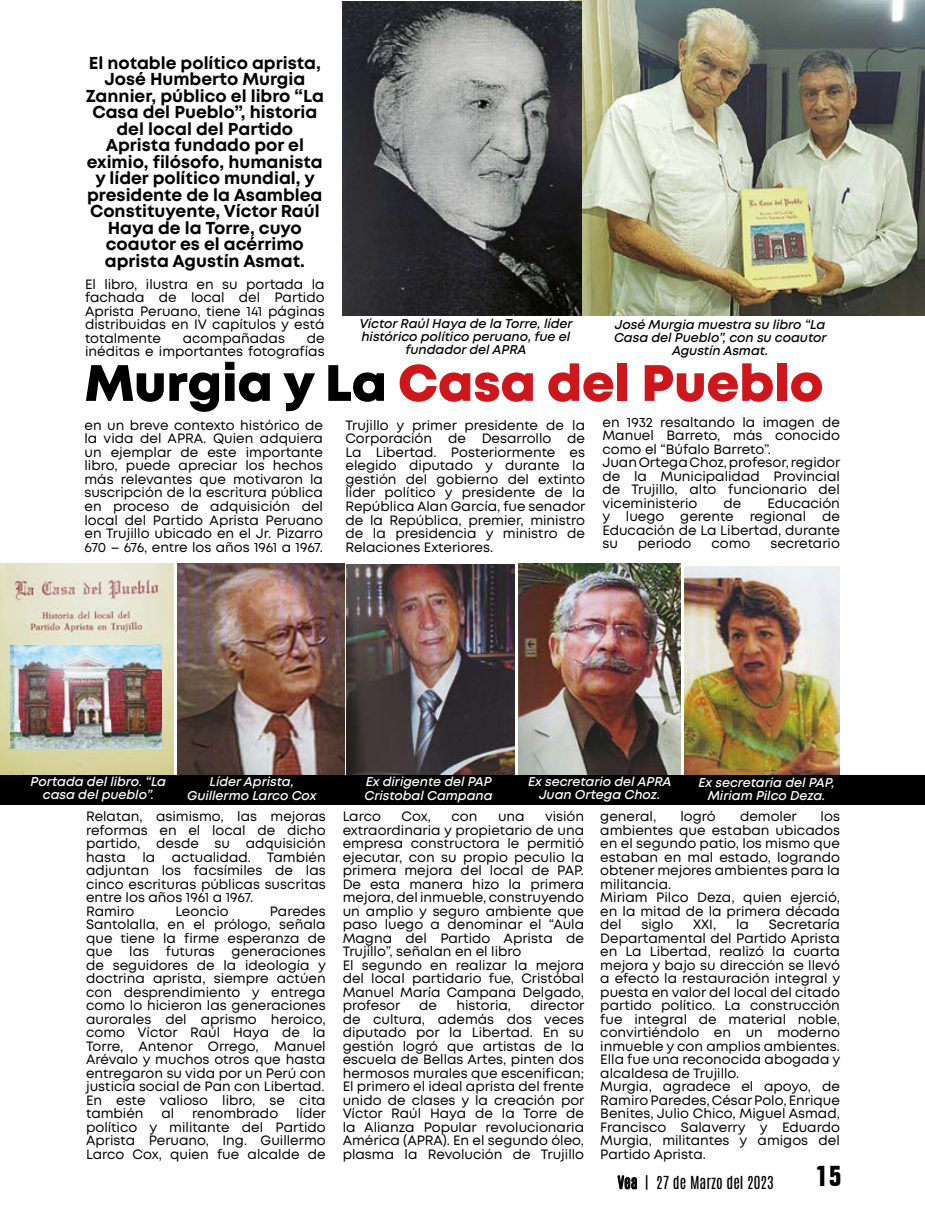
<style>
.page{position:relative;width:925px;height:1217px;background:#fff}
.page>*{position:absolute;margin:0;border:0;box-sizing:border-box;transform-origin:0 0}
.t1{font:800 51px "Mont";color:#cd171a}
.t2{font:700 condensed 30px "Folio BT";color:#000}
.t3{font:700 17.25px/16.5px "Mont";color:#000;text-align:center}
.t4{font:15px "Antonio";color:#000}
.t5{font:13.5px/13.5px "Mont";color:#000;text-align:justify}
.t6{font:italic 600 12.75px/13.5px "Mont";color:#fff;text-align:center}
.t7{font:italic 600 12.75px/12.8px "Mont";color:#000;text-align:center}
.s1{color:#000}
</style>
<div class="page">
<svg style="left:617px;top:1175px;width:20px;height:14px"></svg>
<img style="left:177px;top:563px;width:168px;height:212px">
<img style="left:347px;top:564px;width:167px;height:211px">
<img style="left:519px;top:563px;width:161px;height:212px">
<img style="left:685px;top:566px;width:154px;height:209px">
<img style="left:0;top:563px;width:173px;height:212px">
<img style="left:581px;top:1px;width:344px;height:314px">
<img style="left:10px;top:645px;width:152px;height:103px">
<img style="left:343px;top:1px;width:238px;height:314px">
<div style="left:0;top:775px;width:925px;height:29px;background:#000"></div>
<p class="t3" style="left:86px;top:54px;width:240px">El notable político aprista,<br>José Humberto Murgia<br>Zannier, público el libro “La<br>Casa del Pueblo”, historia del local del Partido<br>Aprista fundado por el eximio, filósofo, humanista y líder político mundial, y presidente de la Asamblea<br>Constituyente, Víctor Raúl<br>Haya de la Torre, cuyo coautor es el acérrimo aprista Agustín Asmat.</p>
<p class="t5" style="left:85px;top:277px;width:241px">El libro, ilustra en su portada la fachada de local del Partido Aprista Peruano, tiene 141 páginas distribuidas en IV capítulos y está totalmente</p>
<p class="t7" style="left:359px;top:317px;width:215px">Víctor Raúl Haya de la Torre, líder histórico político peruano, fue el fundador del APRA</p>
<p class="t7" style="left:614px;top:318px;width:214px">José Murgia muestra su libro “La<br>Casa del Pueblo”, con su coautor<br>Agustín Asmat.</p>
<p class="t1" style="left:84px;top:349px;width:740px"><span class="s1">Murgia y La</span> Casa del Pueblo</p>
<p class="t5" style="left:183px;top:331px;width:104px">acompañadas</p>
<p class="t5" style="left:85px;top:331px;width:241px;text-align:right">de<br>inéditas e importantes fotografías</p>
<p class="t5" style="left:84px;top:418px;width:240px">en un breve contexto histórico de la vida del APRA. Quien adquiera un ejemplar de este importante libro, puede apreciar los hechos más relevantes que motivaron la suscripción de la escritura pública en proceso de adquisición del local del Partido Aprista Peruano en Trujillo ubicado en el Jr. Pizarro 670 – 676, entre los años 1961 a 1967.</p>
<p class="t5" style="left:345px;top:418px;width:241px">Trujillo y primer presidente de la Corporación de Desarrollo de La Libertad. Posteriormente es elegido diputado y durante la gestión del gobierno del extinto líder político y presidente de la República Alan García, fue senador de la República, premier, ministro de la presidencia y ministro de Relaciones Exteriores.</p>
<p class="t5" style="left:602px;top:415px;width:239px">en 1932 resaltando la imagen de Manuel Barreto, más conocido como el “Búfalo Barreto”.</p>
<p class="t5" style="left:602px;top:456px;width:239px">Juan Ortega Choz, profesor, regidor de la Municipalidad Provincial de Trujillo, alto funcionario del viceministerio</p>
<p class="t5" style="left:602px;top:496px;width:239px;text-indent:165px">Educación y luego gerente regional de Educación de La Libertad, durante su</p>
<p class="t5" style="left:723px;top:496px;width:19px">de</p>
<p class="t5" style="left:638px;top:537px;width:55px">periodo</p>
<p class="t5" style="left:711px;top:537px;width:40px">como</p>
<p class="t5" style="left:770px;top:537px;width:71px">secretario</p>
<p class="t6" style="left:31px;top:774px;width:137px">Portada del libro. “La casa del pueblo”.</p>
<p class="t6" style="left:187px;top:774px;width:131px">Líder Aprista,<br>Guillermo Larco Cox</p>
<p class="t6" style="left:364px;top:774px;width:130px;text-align:left">Ex dirigente del PAP<br>Cristobal Campana</p>
<p class="t6" style="left:698px;top:775px;width:138px">Ex secretaria del PAP,<br>Miriam Pilco Deza.</p>
<p class="t6" style="left:528px;top:774px;width:145px">Ex secretario del APRA<br>Juan Ortega Choz.</p>
<p class="t5" style="left:86px;top:809px;width:241px">Relatan, asimismo, las mejoras reformas en el local de dicho partido, desde su adquisición hasta la actualidad. También adjuntan los facsímiles de las cinco escrituras públicas suscritas entre los años 1961 a 1967.</p>
<p class="t5" style="left:86px;top:904px;width:50px">Ramiro</p>
<p class="t5" style="left:175px;top:904px;width:55px">Leoncio</p>
<p class="t5" style="left:86px;top:904px;width:241px;text-indent:184px">Paredes Santolalla, en el prólogo, señala que tiene la firme esperanza de que las futuras generaciones de seguidores de la ideología y doctrina aprista, siempre actúen con desprendimiento y entrega como lo hicieron las generaciones aurorales del aprismo heroico, como Víctor Raúl Haya de la Torre, Antenor Orrego, Manuel Arévalo y muchos otros que hasta entregaron su vida por un Perú con justicia social de Pan con Libertad.</p>
<p class="t5" style="left:86px;top:1093px;width:241px">En este valioso libro, se cita también</p>
<p class="t5" style="left:86px;top:1106px;width:241px;text-indent:210px">líder político y militante del Partido Aprista Peruano, Ing. Guillermo Larco Cox, quien fue alcalde de</p>
<p class="t5" style="left:161px;top:1106px;width:14px">al</p>
<p class="t5" style="left:192px;top:1106px;width:87px">renombrado</p>
<p class="t5" style="left:343px;top:809px;width:243px;text-indent:202px">visión extraordinaria y propietario de una empresa constructora le permitió ejecutar, con su propio peculio la primera mejora del local de PAP.<br>De esta manera hizo la primera mejora, del inmueble, construyendo un amplio y seguro ambiente que paso luego a denominar el “Aula Magna del Partido Aprista de Trujillo”, señalan en el libro</p>
<p class="t5" style="left:343px;top:958px;width:243px">El segundo en realizar la mejora del local partidario fue, Cristóbal Manuel María Campana Delgado, profesor</p>
<p class="t5" style="left:343px;top:809px;width:40px">Larco</p>
<p class="t5" style="left:402px;top:809px;width:31px">Cox,</p>
<p class="t5" style="left:451px;top:809px;width:27px">con</p>
<p class="t5" style="left:498px;top:809px;width:28px">una</p>
<p class="t5" style="left:343px;top:998px;width:243px;text-indent:188px">director de cultura, además dos veces diputado por la Libertad. En su gestión logró que artistas de la escuela de Bellas Artes, pinten dos hermosos murales que escenifican; El primero el ideal aprista del frente unido de clases y la creación por Víctor Raúl Haya de la Torre de la Alianza Popular revolucionaria América (APRA). En el segundo óleo, plasma la Revolución de Trujillo</p>
<p class="t5" style="left:419px;top:998px;width:19px">de</p>
<p class="t5" style="left:456px;top:998px;width:56px">historia,</p>
<p class="t5" style="left:600px;top:809px;width:57px">general,</p>
<p class="t5" style="left:680px;top:809px;width:37px">logró</p>
<p class="t5" style="left:740px;top:809px;width:58px">demoler</p>
<p class="t5" style="left:600px;top:809px;width:241px;text-indent:220px">los ambientes que estaban ubicados en el segundo patio, los mismo que estaban en mal estado, logrando obtener mejores ambientes para la militancia.</p>
<p class="t5" style="left:600px;top:890px;width:241px">Miriam Pilco Deza, quien ejerció, en la mitad de la primera década del</p>
<p class="t5" style="left:600px;top:917px;width:241px;text-indent:168px">Secretaría Departamental del Partido Aprista en La Libertad, realizó la cuarta mejora y bajo su dirección se llevó a efecto la restauración integral y puesta en valor del local del citado partido político. La construcción fue integral de material noble, convirtiéndolo en un moderno inmueble y con amplios ambientes.<br>Ella fue una reconocida abogada y alcaldesa de Trujillo.</p>
<p class="t5" style="left:600px;top:1079px;width:241px">Murgia, agradece el apoyo, de Ramiro Paredes, César Polo, Enrique Benites, Julio Chico, Miguel Asmad, Francisco Salaverry y Eduardo Murgia, militantes y amigos del Partido Aprista.</p>
<p class="t5" style="left:641px;top:917px;width:33px">siglo</p>
<p class="t5" style="left:693px;top:917px;width:25px">XXI,</p>
<p class="t5" style="left:736px;top:917px;width:14px">la</p>
<p class="t4" style="left:617px;top:1170px;width:158px">Vea | 27 de Marzo del 2023</p>
<p class="t2" style="left:815px;top:1156px;width:28px">15</p>
</div>
